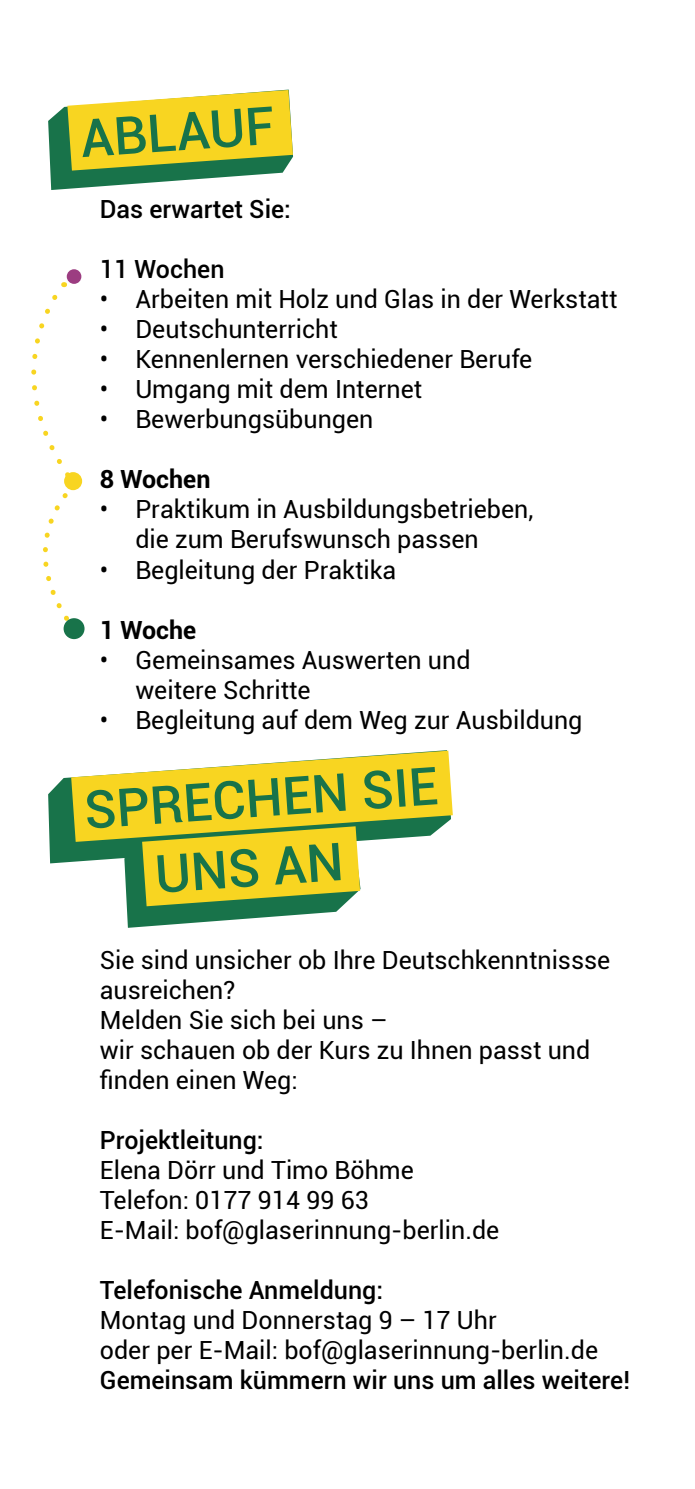
<style>
.page{position:relative;width:695px;height:1489px;background:#fff}
.page>*{position:absolute;margin:0;border:0;box-sizing:border-box;transform-origin:0 0}
.t1{font:500 52.5px/69px "Roboto";color:#18734a}
.t2{font:25px/30px "Roboto";color:#000}
.t3{font:500 25px "Roboto";color:#000}
.t4{font:700 25px "Roboto";color:#000}
</style>
<div class="page">
<svg style="left:48px;top:90px;width:245px;height:100px"></svg>
<svg style="left:31px;top:282px;width:46px;height:348px"></svg>
<div style="left:64px;top:472px;width:18px;height:18px;background:#f8d521;border-radius:50%"></div>
<div style="left:64px;top:618px;width:20px;height:21px;background:#18734a;border-radius:50%"></div>
<div style="left:67px;top:269px;width:14px;height:15px;background:#9c3d81;border-radius:50%"></div>
<svg style="left:48px;top:777px;width:23px;height:86px;background:#33835f"></svg>
<svg style="left:71px;top:750px;width:382px;height:177px"></svg>
<h1 class="t1" style="left:78px;top:102px;width:196px;rotate:-4deg">ABLAUF</h1>
<p class="t3" style="left:100px;top:192px;width:192px">Das erwartet Sie:</p>
<p class="t3" style="left:100px;top:252px;width:126px">11 Wochen</p>
<p class="t2" style="left:100px;top:283px;width:519px">• Arbeiten mit Holz und Glas in der Werkstatt</p>
<p class="t2" style="left:100px;top:313px;width:239px">• Deutschunterricht</p>
<p class="t2" style="left:100px;top:343px;width:434px">• Kennenlernen verschiedener Berufe</p>
<p class="t2" style="left:100px;top:373px;width:324px">• Umgang mit dem Internet</p>
<p class="t2" style="left:100px;top:403px;width:275px">• Bewerbungsübungen</p>
<p class="t4" style="left:100px;top:462px;width:112px">8 Wochen</p>
<p class="t2" style="left:135px;top:493px;width:399px;text-indent:-35px">• Praktikum in Ausbildungsbetrieben, die zum Berufswunsch passen</p>
<p class="t2" style="left:100px;top:553px;width:298px">• Begleitung der Praktika</p>
<p class="t4" style="left:100px;top:612px;width:98px">1 Woche</p>
<p class="t2" style="left:135px;top:643px;width:336px;text-indent:-35px">• Gemeinsames Auswerten und weitere Schritte</p>
<p class="t2" style="left:100px;top:703px;width:484px">• Begleitung auf dem Weg zur Ausbildung</p>
<h1 class="t1" style="left:148px;top:769px;width:290px;text-indent:-66px;rotate:-4deg">SPRECHEN SIE<br>UNS AN</h1>
<p class="t2" style="left:100px;top:943px;width:512px">Sie sind unsicher ob Ihre Deutschkenntnissse ausreichen?<br>Melden Sie sich bei uns –<br>wir schauen ob der Kurs zu Ihnen passt und finden einen Weg:</p>
<p class="t3" style="left:100px;top:1122px;width:165px">Projektleitung:</p>
<p class="t2" style="left:100px;top:1153px;width:401px">Elena Dörr und Timo Böhme<br>Telefon: 0177 914 99 63<br>E-Mail: bof@glaserinnung-berlin.de</p>
<p class="t3" style="left:100px;top:1272px;width:285px">Telefonische Anmeldung:</p>
<p class="t2" style="left:100px;top:1303px;width:499px">Montag und Donnerstag 9 – 17 Uhr<br>oder per E-Mail: bof@glaserinnung-berlin.de</p>
<p class="t3" style="left:100px;top:1362px;width:531px">Gemeinsam kümmern wir uns um alles weitere!</p>
</div>
